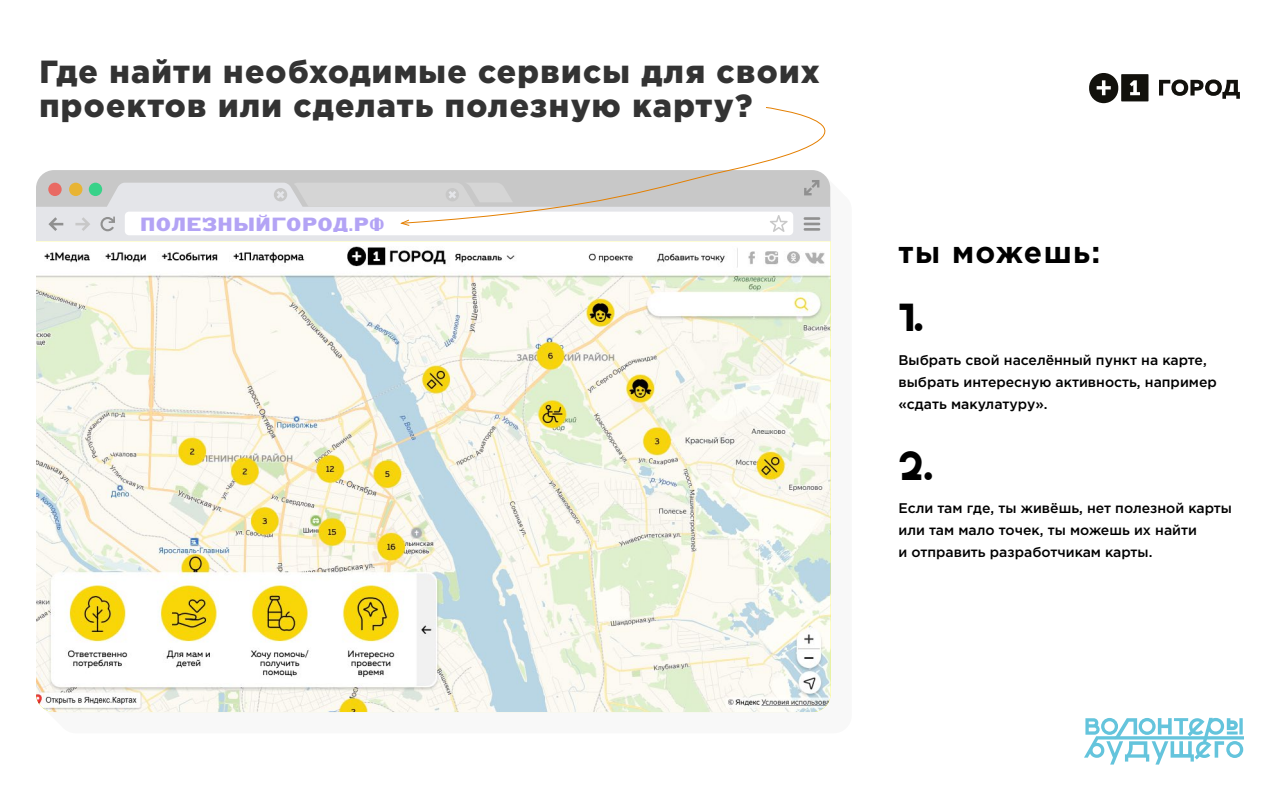
<style>
.page{position:relative;width:1280px;height:800px;background:#fff}
.page>*{position:absolute;margin:0;border:0;box-sizing:border-box;transform-origin:0 0}
.t1{font:50px "Minsk Accent";color:#000}
.t2{font:900 32px/34px "Gotham Pro";letter-spacing:.04em;color:#333}
.t3{font:700 30px "Gotham Pro";letter-spacing:.05em;color:#000}
.t4{font:20px "HWT Unit Gothic 718";letter-spacing:.025em;color:#b3a3f5}
.t5{font:500 14px/22px "Gotham Pro";color:#000}
</style>
<div class="page">
<svg style="left:36px;top:183px;width:794px;height:58px;background:#e1e2e5"></svg>
<svg style="left:53px;top:219px;width:10px;height:10px"></svg>
<svg style="left:75px;top:219px;width:10px;height:10px"></svg>
<div style="left:48px;top:183px;width:14px;height:13px;background:#e96a63;border-radius:50%"></div>
<div style="left:69px;top:183px;width:13px;height:13px;background:#e8b434;border-radius:50%"></div>
<div style="left:89px;top:183px;width:13px;height:13px;background:#38d289;border-radius:50%"></div>
<div style="left:274px;top:188px;width:13px;height:13px;background:#c8c8c8;border-radius:50%"></div>
<div style="left:125px;top:212px;width:668px;height:23px;background:#fff;border-radius:4px"></div>
<svg style="left:773px;top:224px;width:12px;height:8px"></svg>
<svg style="left:804px;top:224px;width:16px;height:1px"></svg>
<hr style="left:804px;top:228px;width:16px;height:3px;background:#909090">
<svg style="left:277px;top:191px;width:7px;height:8px"></svg>
<svg style="left:101px;top:217px;width:14px;height:14px"></svg>
<div style="left:294px;top:183px;width:107px;height:24px;background:#d5d5d5"></div>
<img style="left:36px;top:241px;width:795px;height:471px">
<svg style="left:1084px;top:718px;width:160px;height:47px"></svg>
<svg style="left:401px;top:107px;width:430px;height:117px"></svg>
<svg style="left:400px;top:219px;width:11px;height:7px"></svg>
<svg style="left:1089px;top:73px;width:60px;height:30px"></svg>
<svg style="left:1159px;top:80px;width:81px;height:19px"></svg>
<h2 class="t2" style="left:40px;top:54px;width:782px">Где найти необходимые сервисы для своих проектов или сделать полезную карту?</h2>
<h3 class="t4" style="left:140px;top:212px;width:246px">ПОЛЕЗНЫЙГОРОД.РФ</h3>
<h3 class="t3" style="left:898px;top:235px;width:204px">ты можешь:</h3>
<h1 class="t1" style="left:898px;top:275px;width:26px">1.</h1>
<p class="t5" style="left:898px;top:348px;width:320px">Выбрать свой населённый пункт на карте, выбрать интересную активность, например «сдать макулатуру».</p>
<h1 class="t1" style="left:898px;top:423px;width:36px">2.</h1>
<p class="t5" style="left:898px;top:496px;width:335px">Если там где, ты живёшь, нет полезной карты или там мало точек, ты можешь их найти<br>и отправить разработчикам карты.</p>
</div>
